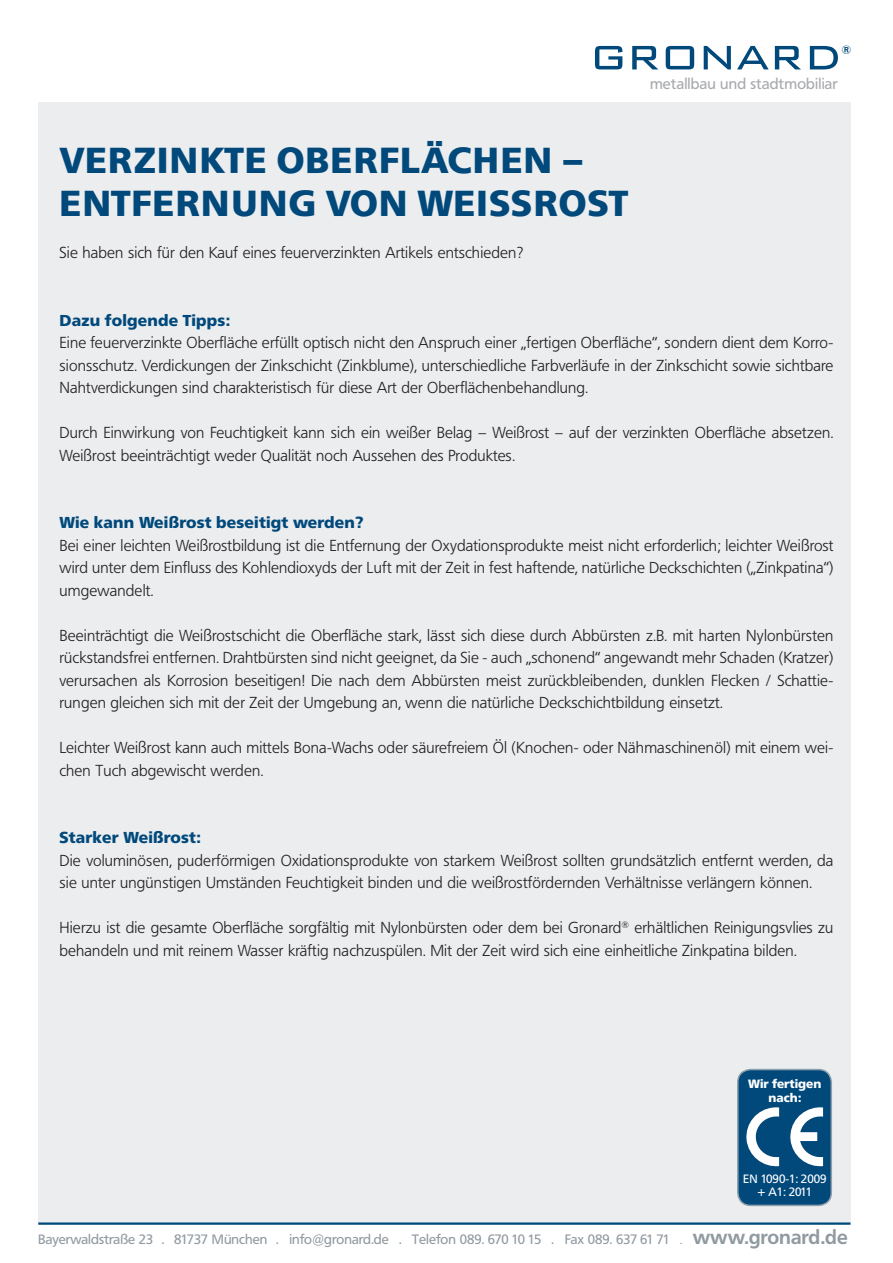
<style>
.page{position:relative;width:893px;height:1263px;background:#fff}
.page>*{position:absolute;margin:0;border:0;box-sizing:border-box;transform-origin:0 0}
.t1{font:900 36px/43.5px "Frutiger BQ";letter-spacing:.02em;color:#01497b}
.t2{font:300 15.75px/22.5px "Frutiger BQ";letter-spacing:.01em;color:#231f20}
.t3{font:900 15.75px "Frutiger BQ";letter-spacing:.01em;color:#01497b}
.t4{font:15px "Frutiger BQ";letter-spacing:.01em;color:#a8a9ad}
.t5{font:13.5px "Frutiger BQ";color:#909aa1}
.t6{font:12px/13.5px "Frutiger BQ";letter-spacing:-.01em;color:#fff;text-align:center}
.t7{font:900 12px/13.5px "Frutiger BQ";color:#fff;text-align:center}
.t8{font:700 12px "Frutiger BQ";color:#01497b}
.s1{font-weight:300}
.s2{font-weight:700;font-size:19.5px}
</style>
<div class="page">
<div style="left:38px;top:102px;width:812px;height:1123px;background:#ebedef"></div>
<hr style="left:38px;top:1222px;width:812px;height:3px;background:#01497b">
<svg style="left:595px;top:46px;width:27px;height:23px"></svg>
<svg style="left:632px;top:46px;width:26px;height:23px"></svg>
<svg style="left:666px;top:46px;width:28px;height:23px"></svg>
<svg style="left:704px;top:46px;width:27px;height:23px"></svg>
<svg style="left:737px;top:46px;width:32px;height:23px"></svg>
<svg style="left:775px;top:46px;width:26px;height:23px"></svg>
<svg style="left:810px;top:46px;width:28px;height:23px"></svg>
<div style="left:738px;top:1069px;width:93px;height:136px;background:#01497b;border-radius:13px"></div>
<div style="left:737px;top:1069px;width:95px;height:137px;border:2px solid #8c9faa;border-radius:13px"></div>
<svg style="left:746px;top:1107px;width:33px;height:60px"></svg>
<svg style="left:790px;top:1107px;width:33px;height:60px"></svg>
<p class="t8" style="left:841px;top:43px;width:11px">®</p>
<h1 class="t1" style="left:60px;top:139px;width:566px">VERZINKTE OBERFLÄCHEN –<br>ENTFERNUNG VON WEISSROSt</h1>
<p class="t2" style="left:60px;top:242px;width:465px">Sie haben sich für den Kauf eines feuerverzinkten Artikels entschieden?</p>
<p class="t4" style="left:650px;top:75px;width:189px">metallbau und stadtmobiliar</p>
<p class="t3" style="left:60px;top:311px;width:172px">Dazu folgende Tipps:</p>
<p class="t2" style="left:60px;top:332px;width:775px;text-align:justify">Eine feuerverzinkte Oberfläche erfüllt optisch nicht den Anspruch einer „fertigen Oberfläche“, sondern dient dem Korro&shy;sionsschutz. Verdickungen der Zinkschicht (Zinkblume), unterschiedliche Farbverläufe in der Zinkschicht sowie sichtbare Nahtverdickungen sind charakteristisch für diese Art der Oberflächenbehandlung.</p>
<p class="t2" style="left:60px;top:422px;width:775px">Durch Einwirkung von Feuchtigkeit kann sich ein weißer Belag – Weißrost – auf der verzinkten Oberfläche absetzen.<br>Weißrost beeinträchtigt weder Qualität noch Aussehen des Produktes.</p>
<p class="t3" style="left:60px;top:513px;width:305px">Wie kann Weißrost beseitigt werden?</p>
<p class="t2" style="left:60px;top:534px;width:775px;text-align:justify">Bei einer leichten Weißrostbildung ist die Entfernung der Oxydationsprodukte meist nicht erforderlich; leichter Weißrost wird unter dem Einfluss des Kohlendioxyds der Luft mit der Zeit in fest haftende, natürliche Deckschichten („Zinkpatina“) umgewandelt.</p>
<p class="t2" style="left:60px;top:624px;width:775px;text-align:justify">Beeinträchtigt die Weißrostschicht die Oberfläche stark, lässt sich diese durch Abbürsten z.B. mit harten Nylonbürsten rückstandsfrei entfernen. Drahtbürsten sind nicht geeignet, da Sie - auch „schonend“ angewandt mehr Schaden (Kratzer) verursachen als Korrosion beseitigen! Die nach dem Abbürsten meist zurückbleibenden, dunklen Flecken / Schattie&shy;rungen gleichen sich mit der Zeit der Umgebung an, wenn die natürliche Deckschichtbildung einsetzt.</p>
<p class="t2" style="left:60px;top:737px;width:775px">Leichter Weißrost kann auch mittels Bona-Wachs oder säurefreiem Öl (Knochen- oder Nähmaschinenöl) mit einem wei&shy;chen Tuch abgewischt werden.</p>
<p class="t3" style="left:60px;top:828px;width:143px">Starker Weißrost:</p>
<p class="t2" style="left:60px;top:849px;width:775px">Die voluminösen, puderförmigen Oxidationsprodukte von starkem Weißrost sollten grundsätzlich entfernt werden, da sie unter ungünstigen Umständen Feuchtigkeit binden und die weißrostfördernden Verhältnisse verlängern können.</p>
<p class="t2" style="left:60px;top:917px;width:775px">Hierzu ist die gesamte Oberfläche sorgfältig mit Nylonbürsten oder dem bei Gronard<sup>®</sup> erhältlichen Reinigungsvlies zu behandeln und mit reinem Wasser kräftig nachzuspülen. Mit der Zeit wird sich eine einheitliche Zinkpatina bilden.</p>
<p class="t7" style="left:748px;top:1077px;width:75px">Wir fertigen nach:</p>
<p class="t6" style="left:743px;top:1172px;width:85px">EN 1090-1: 2009 + A1: 2011</p>
<p class="t5" style="left:38px;top:1231px;width:811px">Bayerwaldstraße 23 . 81737 München . info@gronard.de . Telefon 089. 670 10 15 . Fax 089. 637 61 71 <span class="s1">.</span> <span class="s2">www.gronard.de</span></p>
</div>
